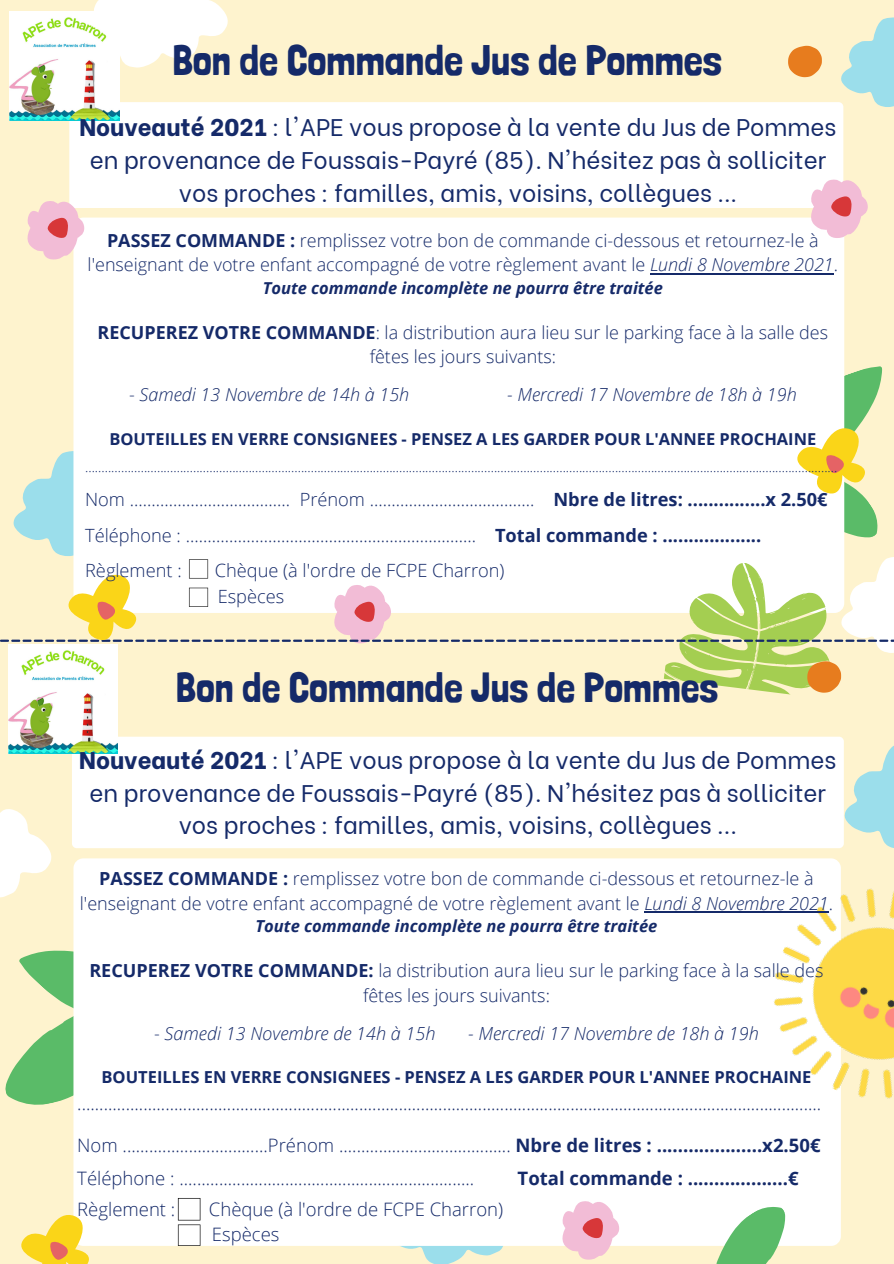
<style>
.page{position:relative;width:894px;height:1264px;background:#fff}
.page>*{position:absolute;margin:0;border:0;box-sizing:border-box;transform-origin:0 0}
.t1{font:42.6px "Londrina Solid";color:#152a69}
.t2{font:42px "Londrina Solid";color:#152a69}
.t3{font:24px/32.7px "Be Vietnam";color:#152a69;text-align:center}
.t4{font:300 18.45px "Open Sans";color:#152a69}
.t5{font:700 18.45px "Open Sans";color:#152a69}
.t6{font:300 18.15px "Open Sans";color:#152a69}
.t7{font:300 18px/24.3px "Open Sans";color:#152a69;text-align:center}
.t8{font:italic 300 18px "Open Sans";color:#152a69}
.t9{font:700 16.5px "Open Sans";color:#152a69}
.t10{font:italic 700 16.5px "Open Sans";color:#152a69}
.t11{font:300 13.8px "Open Sans";color:#152a69}
.s1{font-weight:800}
.s2{font-weight:700}
.s3{font-style:italic}
.s4{font-style:normal}
</style>
<div class="page">
<div style="left:0;top:0;width:893px;height:1263px;background:#fef3ce"></div>
<div style="left:69px;top:102px;width:774px;height:106px;background:#fff;border-radius:5px"></div>
<div style="left:73px;top:217px;width:771px;height:396px;background:#fff;border-radius:10px"></div>
<div style="left:72px;top:736px;width:771px;height:112px;background:#fff;border-radius:5px"></div>
<svg style="left:383px;top:1245px;width:159px;height:18px"></svg>
<div style="left:73px;top:858px;width:767px;height:387px;background:#fff;border-radius:10px"></div>
<svg style="left:82px;top:0;width:146px;height:77px"></svg>
<svg style="left:840px;top:17px;width:53px;height:98px"></svg>
<svg style="left:788px;top:46px;width:33px;height:31px"></svg>
<svg style="left:807px;top:177px;width:60px;height:62px"></svg>
<svg style="left:841px;top:737px;width:52px;height:111px"></svg>
<svg style="left:0;top:809px;width:174px;height:303px"></svg>
<svg style="left:703px;top:1207px;width:104px;height:56px"></svg>
<svg style="left:558px;top:1201px;width:61px;height:59px"></svg>
<img style="left:739px;top:858px;width:154px;height:275px">
<img style="left:10px;top:12px;width:109px;height:109px">
<img style="left:8px;top:699px;width:109px;height:54px">
<hr style="left:649px;top:273px;width:184px;height:1px;background:#152a69">
<svg style="left:21px;top:1194px;width:90px;height:69px"></svg>
<svg style="left:27px;top:198px;width:58px;height:62px"></svg>
<svg style="left:178px;top:1198px;width:22px;height:47px"></svg>
<svg style="left:0;top:363px;width:893px;height:336px"></svg>
<hr style="left:644px;top:911px;width:184px;height:2px;background:#152a69">
<p class="t1" style="left:172px;top:34px;width:551px">Bon de Commande Jus de Pommes</p>
<p class="t3" style="left:79px;top:109px;width:758px"><span class="s1">Nouveauté 2021</span> : l'APE vous propose à la vente du Jus de Pommes en provenance de Foussais-Payré (85). N'hésitez pas à solliciter vos proches : familles, amis, voisins, collègues ...</p>
<p class="t7" style="left:88px;top:227px;width:751px"><span class="s2">PASSEZ COMMANDE :</span> remplissez votre bon de commande ci-dessous et retournez-le à l'enseignant de votre enfant accompagné de votre règlement avant le <span class="s3">Lundi 8 Novembre 2021</span>.</p>
<p class="t10" style="left:263px;top:276px;width:401px">Toute commande incomplète ne pourra être traitée</p>
<p class="t7" style="left:98px;top:319px;width:731px"><span class="s2">RECUPEREZ VOTRE COMMANDE</span>: la distribution aura lieu sur le parking face à la salle des fêtes les jours suivants:</p>
<p class="t8" style="left:129px;top:382px;width:282px"><span class="s4">-</span> Samedi 13 Novembre de 14h à 15h</p>
<p class="t8" style="left:507px;top:382px;width:291px">- Mercredi 17 Novembre de 18h à 19h</p>
<p class="t9" style="left:109px;top:427px;width:708px">BOUTEILLES EN VERRE CONSIGNEES - PENSEZ A LES GARDER POUR L'ANNEE PROCHAINE</p>
<p class="t11" style="left:85px;top:457px;width:753px">......................................................................................................................................................................................................................................</p>
<p class="t6" style="left:85px;top:487px;width:743px">Nom ..................................... Prénom ...................................... <span class="s2">Nbre de litres: ...............x 2.50€</span></p>
<p class="t6" style="left:85px;top:523px;width:677px">Téléphone : ................................................................... <span class="s2">Total commande : ...................</span></p>
<p class="t6" style="left:85px;top:558px;width:98px">Règlement :</p>
<p class="t6" style="left:215px;top:558px;width:291px">Chèque (à l'ordre de FCPE Charron)</p>
<p class="t6" style="left:218px;top:583px;width:68px">Espèces</p>
<p class="t2" style="left:176px;top:662px;width:544px">Bon de Commande Jus de Pommes</p>
<p class="t3" style="left:79px;top:741px;width:758px"><span class="s1">Nouveauté 2021</span> : l'APE vous propose à la vente du Jus de Pommes en provenance de Foussais-Payré (85). N'hésitez pas à solliciter vos proches : familles, amis, voisins, collègues ...</p>
<p class="t7" style="left:80px;top:865px;width:754px"><span class="s2">PASSEZ COMMANDE :</span> remplissez votre bon de commande ci-dessous et retournez-le à l'enseignant de votre enfant accompagné de votre règlement avant le <span class="s3">Lundi 8 Novembre 2021</span>.</p>
<p class="t10" style="left:255px;top:914px;width:403px">Toute commande incomplète ne pourra être traitée</p>
<p class="t7" style="left:89px;top:957px;width:735px"><span class="s2">RECUPEREZ VOTRE COMMANDE:</span> la distribution aura lieu sur le parking face à la salle des fêtes les jours suivants:</p>
<p class="t8" style="left:154px;top:1020px;width:283px"><span class="s4">-</span> Samedi 13 Novembre de 14h à 15h</p>
<p class="t8" style="left:468px;top:1020px;width:292px">- Mercredi 17 Novembre de 18h à 19h</p>
<p class="t9" style="left:101px;top:1065px;width:711px">BOUTEILLES EN VERRE CONSIGNEES - PENSEZ A LES GARDER POUR L'ANNEE PROCHAINE</p>
<p class="t4" style="left:77px;top:1090px;width:745px">.........................................................................................................................................................................</p>
<p class="t4" style="left:77px;top:1132px;width:744px">Nom .................................Prénom ....................................... <span class="s2">Nbre de litres : ....................x2.50€</span></p>
<p class="t4" style="left:77px;top:1164px;width:398px">Téléphone : ...................................................................</p>
<p class="t5" style="left:517px;top:1164px;width:282px">Total commande : ...................€</p>
<p class="t4" style="left:77px;top:1195px;width:99px">Règlement :</p>
<p class="t4" style="left:209px;top:1195px;width:295px">Chèque (à l'ordre de FCPE Charron)</p>
<p class="t4" style="left:212px;top:1221px;width:69px">Espèces</p>
</div>
